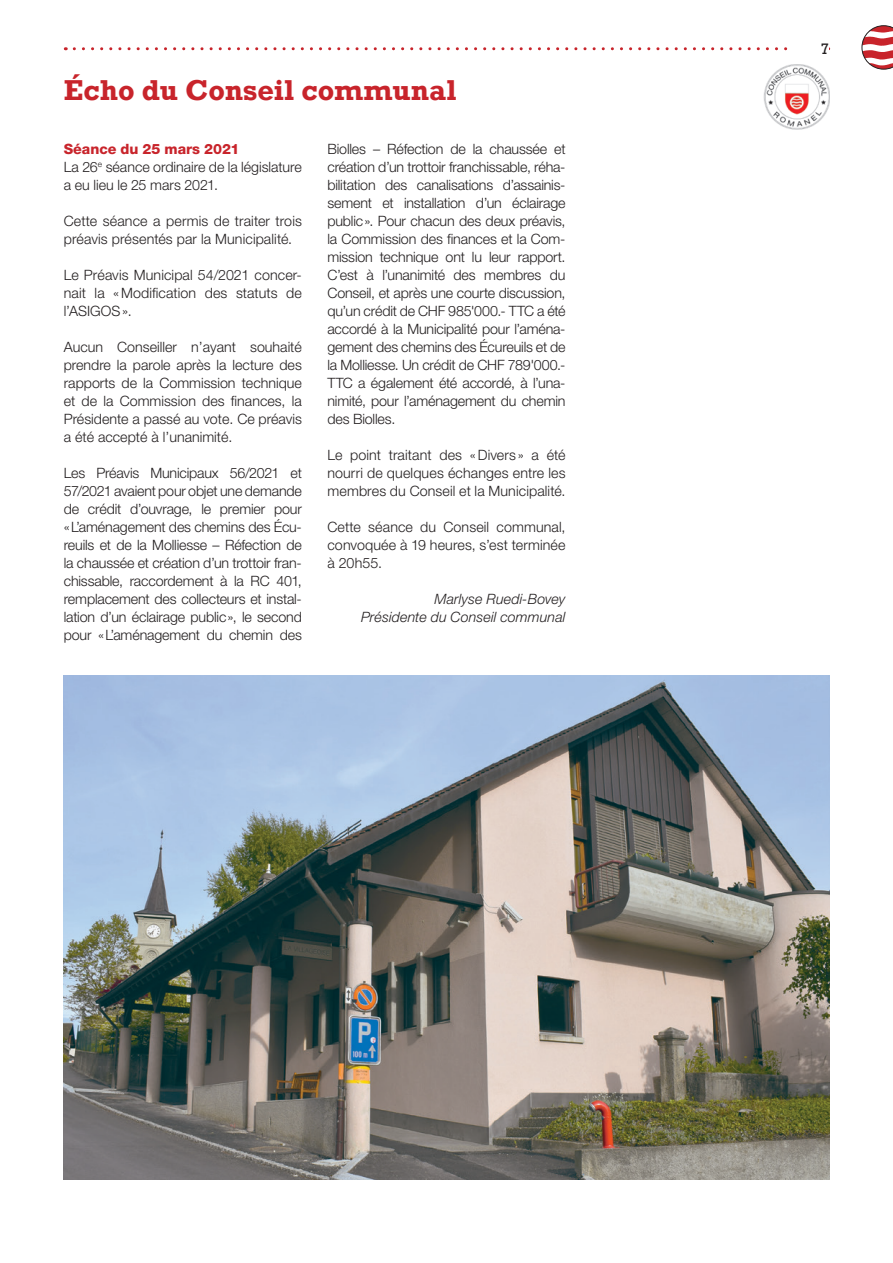
<style>
.page{position:relative;width:893px;height:1263px;background:#fff}
.page>*{position:absolute;margin:0;border:0;box-sizing:border-box;transform-origin:0 0}
.t1{font:700 27px "Rockwell";letter-spacing:.005em;color:#c8242b}
.t2{font:300 14.25px/18px "Helvetica Neue LT Std";color:#231f20;text-align:justify}
.t3{font:italic 300 14.25px/18px "Helvetica Neue LT Std";letter-spacing:.005em;color:#231f20;text-align:right}
.t4{font:14.25px "Rockwell";color:#231f20}
.s1{font-weight:800;color:#c8242b}
</style>
<div class="page">
<svg style="left:74px;top:47px;width:714px;height:3px"></svg>
<svg style="left:862px;top:26px;width:31px;height:43px"></svg>
<img style="left:763px;top:64px;width:66px;height:66px">
<img style="left:64px;top:676px;width:765px;height:504px">
<h1 class="t1" style="left:64px;top:72px;width:394px">Écho du Conseil communal</h1>
<p class="t2" style="left:64px;top:139px;width:240px;text-align:left"><span class="s1">Séance du 25 mars 2021<br></span>La 26<sup>e</sup> séance ordinaire de la législature a eu lieu le 25 mars 2021.</p>
<p class="t2" style="left:64px;top:211px;width:240px">Cette séance a permis de traiter trois préavis présentés par la Municipalité.</p>
<p class="t2" style="left:64px;top:265px;width:240px">Le Préavis Municipal 54/2021 concer&shy;nait la «Modification des statuts de l’ASIGOS».</p>
<p class="t2" style="left:64px;top:337px;width:240px">Aucun Conseiller n’ayant souhaité prendre la parole après la lecture des rapports de la Commission technique et de la Commission des finances, la Présidente a passé au vote. Ce préavis a été accepté à l’unanimité.</p>
<p class="t2" style="left:64px;top:463px;width:240px">Les Préavis Municipaux 56/2021 et 57/2021 avaient pour objet une demande de crédit d’ouvrage, le premier pour «L’aménagement des chemins des Écu&shy;reuils et de la Molliesse – Réfection de la chaussée et création d’un trottoir fran&shy;chissable, raccordement à la RC 401, remplacement des collecteurs et instal&shy;lation d’un éclairage public», le second pour «L’aménagement du chemin des</p>
<p class="t2" style="left:327px;top:139px;width:240px">Biolles – Réfection de la chaussée et création d’un trottoir franchissable, réha&shy;bilitation des canalisations d’assainis&shy;sement et installation d’un éclairage public». Pour chacun des deux préavis, la Commission des finances et la Com&shy;mission technique ont lu leur rapport.<br>C’est à l’unanimité des membres du Conseil, et après une courte discussion, qu’un crédit de CHF 985'000.- TTC a été accordé à la Municipalité pour l’aména&shy;gement des chemins des Écureuils et de la Molliesse. Un crédit de CHF 789'000.- TTC a également été accordé, à l’una&shy;nimité, pour l’aménagement du chemin des Biolles.</p>
<p class="t2" style="left:327px;top:445px;width:240px">Le point traitant des «Divers » a été nourri de quelques échanges entre les membres du Conseil et la Municipalité.</p>
<p class="t2" style="left:327px;top:517px;width:240px">Cette séance du Conseil communal, convoquée à 19 heures, s’est terminée à 20h55.</p>
<p class="t3" style="left:361px;top:589px;width:206px">Marlyse Ruedi-Bovey<br>Présidente du Conseil communal</p>
<p class="t4" style="left:821px;top:40px;width:10px">7</p>
</div>
